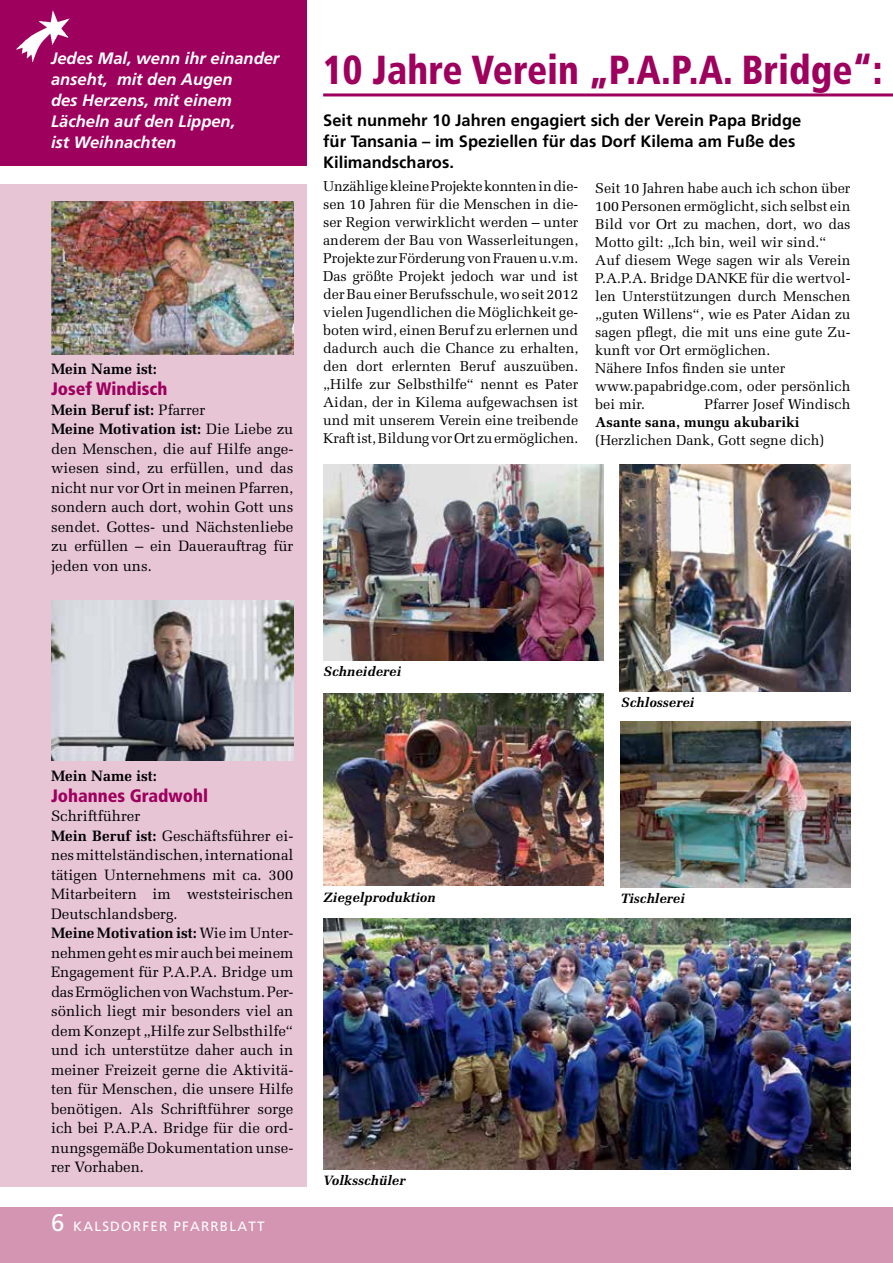
<style>
.page{position:relative;width:893px;height:1263px;background:#fff}
.page>*{position:absolute;margin:0;border:0;box-sizing:border-box;transform-origin:0 0}
.t1{font:900 condensed 40.5px "Frutiger";letter-spacing:.005em;color:#9e005e;scale:.93 1}
.t2{font:900 condensed 18px "Frutiger";color:#9e005e}
.t3{font:700 16.5px/21px "Frutiger";color:#000}
.t4{font:italic 700 16.5px/21px "Frutiger";color:#fff}
.t5{font:15px/19.5px "Melior LT Std";color:#000}
.t6{font:700 15px "Melior LT Std";color:#000}
.t7{font:14.25px/18px "Melior LT Std";color:#000;text-align:justify}
.t8{font:700 14.25px "Melior LT Std";color:#000}
.t9{font:italic 700 13.5px "Melior LT Std";color:#000}
.t10{font:13.5px "Frutiger";letter-spacing:.09em;color:#fff}
.s1{font-weight:700}
.s2{font-size:24px}
</style>
<div class="page">
<div style="left:0;top:1208px;width:893px;height:55px;background:#d395b2"></div>
<div style="left:0;top:184px;width:306px;height:1002px;background:#e7c5d5"></div>
<div style="left:0;top:0;width:306px;height:166px;background:#9e005e"></div>
<img style="left:16px;top:10px;width:54px;height:52px">
<img style="left:51px;top:201px;width:242px;height:153px">
<img style="left:51px;top:601px;width:242px;height:159px">
<img style="left:323px;top:918px;width:527px;height:251px">
<hr style="left:323px;top:93px;width:570px;height:3px;background:#9e005e">
<img style="left:323px;top:465px;width:281px;height:196px">
<img style="left:323px;top:693px;width:281px;height:193px">
<img style="left:620px;top:465px;width:230px;height:226px">
<img style="left:621px;top:721px;width:229px;height:166px">
<p class="t4" style="left:51px;top:47px;width:230px">Jedes Mal, wenn ihr einander anseht, mit den Augen<br>des Herzens, mit einem<br>Lächeln auf den Lippen,<br>ist Weihnachten</p>
<p class="t6" style="left:51px;top:360px;width:107px">Mein Name ist:</p>
<p class="t2" style="left:51px;top:378px;width:118px">Josef Windisch</p>
<p class="t5" style="left:51px;top:400px;width:244px"><span class="s1">Mein Beruf ist:</span> Pfarrer<br><span class="s1">Meine Motivation ist:</span> Die Liebe zu den Menschen, die auf Hilfe ange&shy;wiesen sind, zu erfüllen, und das nicht nur vor Ort in meinen Pfarren, sondern auch dort, wohin Gott uns sendet. Gottes- und Nächstenliebe zu erfüllen – ein Dauerauftrag für jeden von uns.</p>
<h1 class="t1" style="left:323px;top:46px;width:603px">10 Jahre Verein „P.A.P.A. Bridge“:</h1>
<p class="t3" style="left:323px;top:110px;width:480px">Seit nunmehr 10 Jahren engagiert sich der Verein Papa Bridge für Tansania – im Speziellen für das Dorf Kilema am Fuße des<br>Kilimandscharos.</p>
<p class="t7" style="left:323px;top:178px;width:257px">Unzählige kleine Projekte konnten in die&shy;sen 10 Jahren für die Menschen in die&shy;ser Region verwirklicht werden – unter anderem der Bau von Wasserleitungen, Projekte zur Förderung von Frauen u.v.m.<br>Das größte Projekt jedoch war und ist der Bau einer Berufsschule, wo seit 2012 vielen Jugendlichen die Möglichkeit ge&shy;boten wird, einen Beruf zu erlernen und dadurch auch die Chance zu erhalten, den dort erlernten Beruf auszuüben. „Hilfe zur Selbsthilfe“ nennt es Pater Aidan, der in Kilema aufgewachsen ist und mit unserem Verein eine treibende Kraft ist, Bildung vor Ort zu ermöglichen.</p>
<p class="t7" style="left:595px;top:179px;width:257px;text-align:left">Seit 10 Jahren habe auch ich schon über 100 Personen ermöglicht, sich selbst ein Bild vor Ort zu machen, dort, wo das Motto gilt: „Ich bin, weil wir sind.“ Auf diesem Wege sagen wir als Verein P.A.P.A. Bridge DANKE für die wertvol&shy;len Unterstützungen durch Menschen „guten Willens“, wie es Pater Aidan zu sagen pflegt, die mit uns eine gute Zu&shy;kunft vor Ort ermöglichen.<br>Nähere Infos finden sie unter www.papabridge.com, oder persönlich bei mir.</p>
<p class="t7" style="left:704px;top:395px;width:147px">Pfarrer Josef Windisch</p>
<p class="t8" style="left:595px;top:413px;width:206px">Asante sana, mungu akubariki</p>
<p class="t7" style="left:595px;top:431px;width:230px">(Herzlichen Dank, Gott segne dich)</p>
<p class="t9" style="left:323px;top:664px;width:80px">Schneiderei</p>
<p class="t6" style="left:51px;top:767px;width:107px">Mein Name ist:</p>
<p class="t2" style="left:51px;top:785px;width:159px">Johannes Gradwohl</p>
<p class="t5" style="left:51px;top:806px;width:244px">Schriftführer<br><span class="s1">Mein Beruf ist:</span> Geschäftsführer ei&shy;nes mittelständischen, international tätigen Unternehmens mit ca. 300<br>Mitarbeitern im weststeirischen<br>Deutschlandsberg.<br><span class="s1">Meine Motivation ist:</span> Wie im Unter&shy;nehmen geht es mir auch bei meinem<br>Engagement für P.A.P.A. Bridge um das Ermöglichen von Wachstum. Per&shy;sönlich liegt mir besonders viel an dem Konzept „Hilfe zur Selbsthilfe“ und ich unterstütze daher auch in meiner Freizeit gerne die Aktivitä&shy;ten für Menschen, die unsere Hilfe benötigen. Als Schriftführer sorge ich bei P.A.P.A. Bridge für die ord&shy;nungsgemäße Dokumentation unse&shy;rer Vorhaben.</p>
<p class="t10" style="left:51px;top:1218px;width:215px"><span class="s2">6</span> KALSDORFER PFARRBLATT</p>
<p class="t9" style="left:323px;top:889px;width:114px">Ziegelproduktion</p>
<p class="t9" style="left:323px;top:1172px;width:84px">Volksschüler</p>
<p class="t9" style="left:621px;top:694px;width:75px">Schlosserei</p>
<p class="t9" style="left:621px;top:890px;width:66px">Tischlerei</p>
</div>
